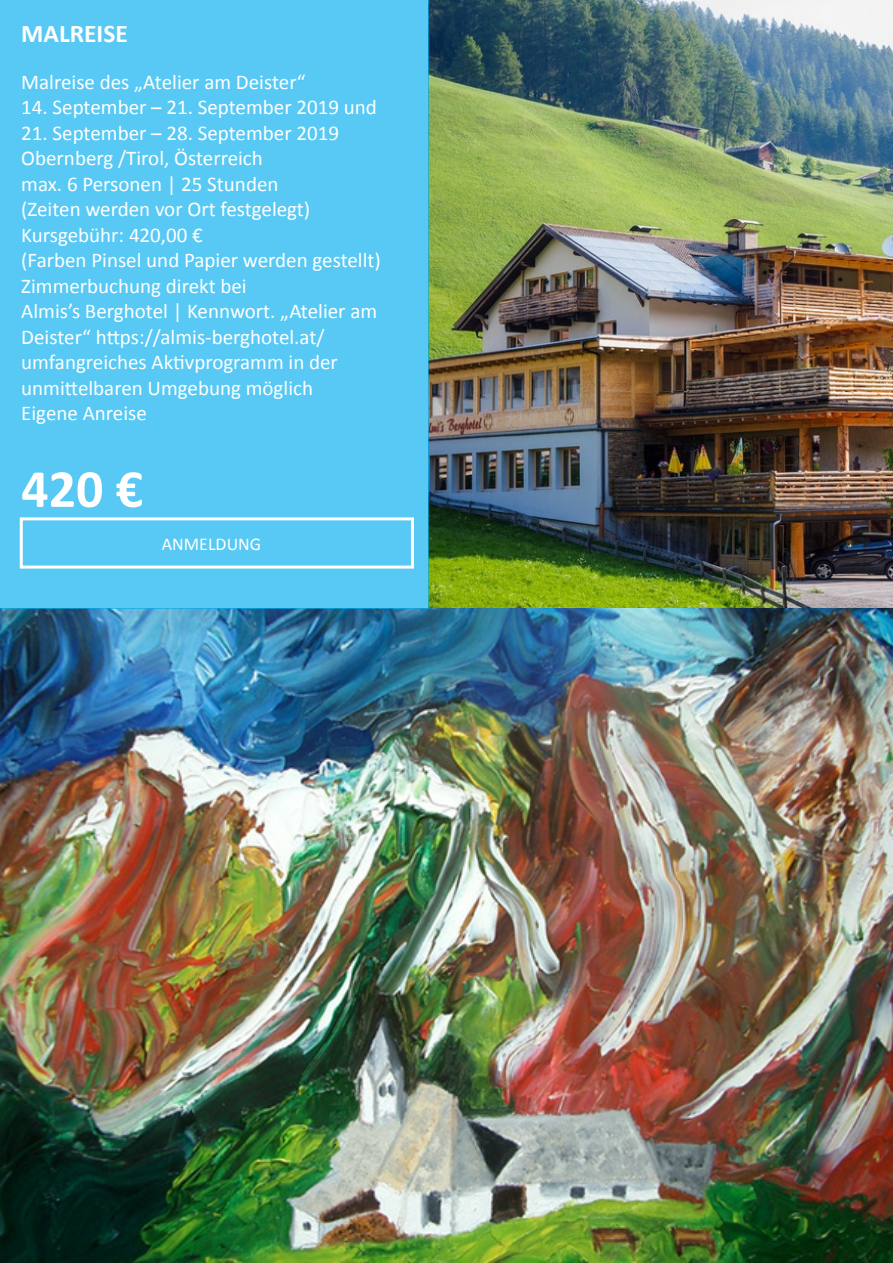
<style>
.page{position:relative;width:893px;height:1263px;background:#fff}
.page>*{position:absolute;margin:0;border:0;box-sizing:border-box;transform-origin:0 0}
.t1{font:700 54px "Calibri";color:#fff}
.t2{font:700 25.5px "Calibri";color:#fff}
.t3{font:21px/25.5px "Calibri";color:#fff}
.t4{font:18px "Calibri";color:#fff}
</style>
<div class="page">
<img style="left:428px;top:0;width:465px;height:608px">
<img style="left:0;top:608px;width:893px;height:655px">
<div style="left:0;top:0;width:428px;height:608px;background:#57c9f4"></div>
<div style="left:20px;top:517px;width:394px;height:52px;border:3px solid #fff"></div>
<p class="t2" style="left:21px;top:18px;width:108px">MALREISE</p>
<p class="t3" style="left:21px;top:68px;width:286px">Malreise des „Atelier am Deister“</p>
<p class="t3" style="left:21px;top:94px;width:357px">14. September – 21. September 2019 und</p>
<p class="t3" style="left:21px;top:119px;width:361px">21. September – 28. September 2019<br>Obernberg /Tirol, Österreich<br>max. 6 Personen | 25 Stunden<br>(Zeiten werden vor Ort festgelegt)<br>Kursgebühr: 420,00 €<br>(Farben Pinsel und Papier werden gestellt)<br>Zimmerbuchung direkt bei<br>Almis’s Berghotel | Kennwort. „Atelier am<br>Deister“ https://almis-berghotel.at/ umfangreiches Aktivprogramm in der unmittelbaren Umgebung möglich<br>Eigene Anreise</p>
<h1 class="t1" style="left:21px;top:455px;width:123px">420 €</h1>
<p class="t4" style="left:162px;top:533px;width:101px">ANMELDUNG</p>
</div>
